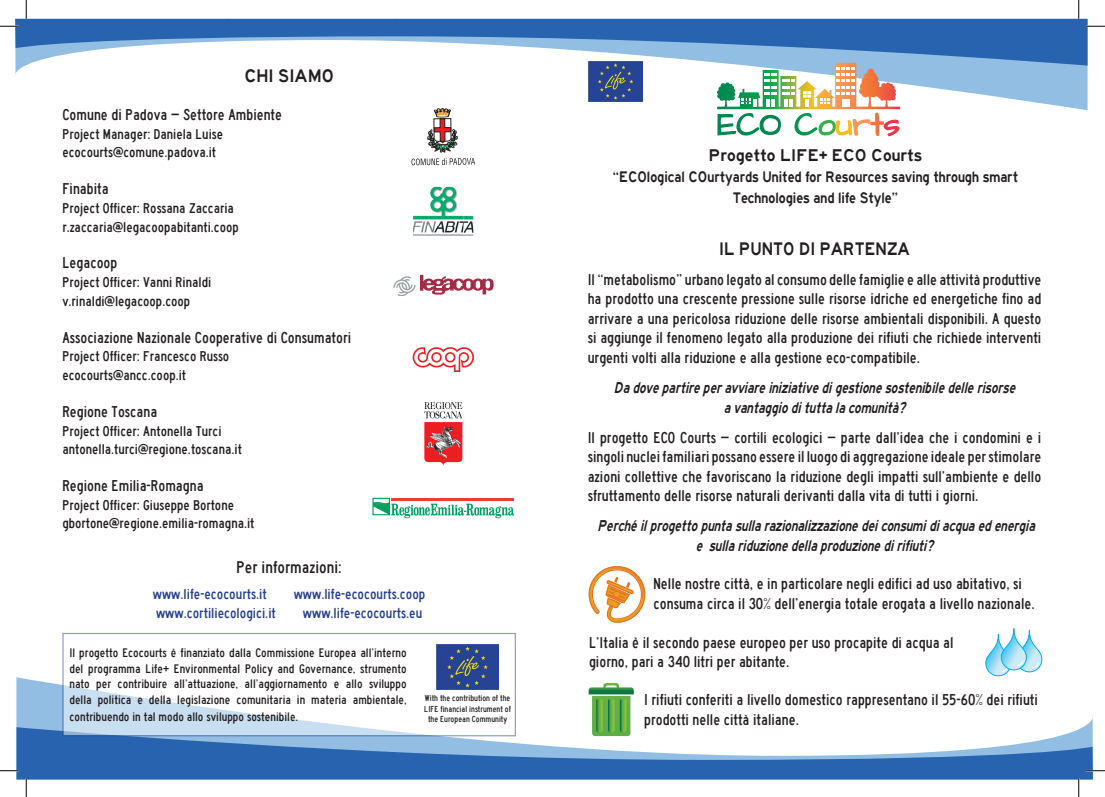
<style>
.page{position:relative;width:1105px;height:797px;background:#fff}
.page>*{position:absolute;margin:0;border:0;box-sizing:border-box;transform-origin:0 0}
.t1{font:18.75px "Highway Gothic Wide";color:#231f20;scale:.9 1}
.t2{font:18.75px "Highway Gothic Wide";color:#231f20;scale:.95 1}
.t3{font:17.5px "Highway Gothic Wide";color:#231f20}
.t4{font:17.5px "Highway Gothic Narrow";color:#231f20}
.t5{font:16.25px/19.5px "Highway Gothic Narrow";color:#231f20}
.t6{font:italic 16.25px/19.5px "Highway Gothic Wide";color:#231f20;text-align:center;scale:.8 1}
.t7{font:15.75px/21px "Highway Gothic Wide";color:#231f20;text-align:center;scale:.89 1}
.t8{font:15px "Highway Gothic Narrow";color:#253f8e}
.t9{font:14.75px/18.8px "Highway Gothic Narrow";color:#231f20}
.t10{font:12.88px/15.9px "Highway Gothic Narrow";color:#231f20;text-align:justify}
.t11{font:9px/10.8px "Highway Gothic Narrow";color:#231f20;text-align:center}
</style>
<div class="page">
<svg style="left:15px;top:66px;width:1072px;height:44px"></svg>
<svg style="left:15px;top:19px;width:1072px;height:47px;fill:#2763ae"></svg>
<svg style="left:16px;top:677px;width:1078px;height:95px"></svg>
<svg style="left:16px;top:727px;width:1077px;height:52px;fill:#2763ae"></svg>
<svg style="left:62px;top:633px;width:454px;height:103px"></svg>
<svg style="left:428px;top:108px;width:29px;height:44px"></svg>
<svg style="left:411px;top:158px;width:64px;height:7px"></svg>
<img style="left:717px;top:63px;width:183px;height:46px">
<svg style="left:717px;top:113px;width:64px;height:22px"></svg>
<svg style="left:794px;top:112px;width:106px;height:24px"></svg>
<svg style="left:837px;top:67px;width:17px;height:39px"></svg>
<svg style="left:764px;top:73px;width:31px;height:33px"></svg>
<svg style="left:805px;top:99px;width:4px;height:7px"></svg>
<svg style="left:820px;top:99px;width:9px;height:5px"></svg>
<svg style="left:742px;top:99px;width:14px;height:7px"></svg>
<svg style="left:588px;top:566px;width:58px;height:57px"></svg>
<svg style="left:589px;top:683px;width:45px;height:53px"></svg>
<svg style="left:986px;top:634px;width:25px;height:41px"></svg>
<div style="left:985px;top:634px;width:26px;height:42px;border:1px solid #00aeef;border-radius:13px"></div>
<svg style="left:1001px;top:666px;width:7px;height:6px"></svg>
<svg style="left:1017px;top:630px;width:25px;height:42px"></svg>
<div style="left:1016px;top:630px;width:26px;height:42px;border:1px solid #00aeef;border-radius:13px"></div>
<svg style="left:1032px;top:662px;width:7px;height:6px"></svg>
<svg style="left:1001px;top:628px;width:25px;height:42px"></svg>
<div style="left:1001px;top:628px;width:26px;height:42px;border:1px solid #00aeef;border-radius:13px"></div>
<svg style="left:1017px;top:660px;width:6px;height:6px"></svg>
<svg style="left:393px;top:275px;width:100px;height:21px"></svg>
<svg style="left:372px;top:498px;width:142px;height:20px"></svg>
<svg style="left:424px;top:402px;width:38px;height:64px"></svg>
<img style="left:426px;top:426px;width:35px;height:33px">
<svg style="left:413px;top:347px;width:61px;height:25px"></svg>
<img style="left:436px;top:644px;width:63px;height:46px">
<img style="left:588px;top:62px;width:54px;height:39px">
<img style="left:413px;top:187px;width:60px;height:48px">
<svg style="left:0;top:25px;width:19px;height:2px"></svg>
<svg style="left:1086px;top:25px;width:19px;height:2px"></svg>
<svg style="left:0;top:770px;width:19px;height:1px"></svg>
<svg style="left:1086px;top:770px;width:19px;height:1px"></svg>
<svg style="left:25px;top:0;width:2px;height:19px"></svg>
<svg style="left:25px;top:778px;width:2px;height:19px"></svg>
<svg style="left:1078px;top:0;width:1px;height:19px"></svg>
<svg style="left:1078px;top:778px;width:1px;height:19px"></svg>
<p class="t2" style="left:244px;top:65px;width:96px">CHI SIAMO</p>
<p class="t5" style="left:62px;top:105px;width:221px">Comune di Padova – Settore Ambiente</p>
<p class="t9" style="left:62px;top:125px;width:162px">Project Manager: Daniela Luise ecocourts@comune.padova.it</p>
<p class="t5" style="left:62px;top:179px;width:48px">Finabita</p>
<p class="t9" style="left:62px;top:199px;width:178px">Project Officer: Rossana Zaccaria r.zaccaria@legacoopabitanti.coop</p>
<p class="t5" style="left:62px;top:253px;width:57px">Legacoop</p>
<p class="t9" style="left:62px;top:273px;width:150px">Project Officer: Vanni Rinaldi v.rinaldi@legacoop.coop</p>
<p class="t5" style="left:62px;top:328px;width:290px">Associazione Nazionale Cooperative di Consumatori</p>
<p class="t9" style="left:62px;top:347px;width:168px">Project Officer: Francesco Russo ecocourts@ancc.coop.it</p>
<p class="t5" style="left:62px;top:402px;width:96px">Regione Toscana</p>
<p class="t9" style="left:62px;top:422px;width:181px">Project Officer: Antonella Turci antonella.turci@regione.toscana.it</p>
<p class="t5" style="left:62px;top:476px;width:143px">Regione Emilia-Romagna</p>
<p class="t9" style="left:62px;top:495px;width:194px">Project Officer: Giuseppe Bortone gbortone@regione.emilia-romagna.it</p>
<p class="t4" style="left:237px;top:558px;width:107px">Per informazioni:</p>
<p class="t8" style="left:153px;top:586px;width:115px">www.life-ecocourts.it</p>
<p class="t8" style="left:294px;top:586px;width:133px">www.life-ecocourts.coop</p>
<p class="t8" style="left:156px;top:604px;width:121px">www.cortiliecologici.it</p>
<p class="t8" style="left:303px;top:604px;width:121px">www.life-ecocourts.eu</p>
<p class="t10" style="left:69px;top:645px;width:339px">Il progetto Ecocourts è finanziato dalla Commissione Europea all’interno del programma Life+ Environmental Policy and Governance, strumento nato per contribuire all’attuazione, all’aggiornamento e allo sviluppo della politica e della legislazione comunitaria in materia ambientale, contribuendo in tal modo allo sviluppo sostenibile.</p>
<p class="t11" style="left:424px;top:692px;width:88px">With the contribution of the<br>LIFE financial instrument of the European Community</p>
<p class="t3" style="left:709px;top:145px;width:215px">Progetto LIFE+ ECO Courts</p>
<p class="t7" style="left:613px;top:166px;width:457px">“ECOlogical COurtyards United for Resources saving through smart<br>Technologies and life Style”</p>
<p class="t1" style="left:719px;top:238px;width:214px">IL PUNTO DI PARTENZA</p>
<p class="t5" style="left:588px;top:270px;width:455px;text-align:justify">Il “metabolismo” urbano legato al consumo delle famiglie e alle attività produttive ha prodotto una crescente pressione sulle risorse idriche ed energetiche fino ad arrivare a una pericolosa riduzione delle risorse ambientali disponibili. A questo si aggiunge il fenomeno legato alla produzione dei rifiuti che richiede interventi urgenti volti alla riduzione e alla gestione eco-compatibile.</p>
<p class="t6" style="left:614px;top:378px;width:508px">Dadovepartireperavviareiniziativedigestionesostenibiledellerisorse avantaggiodituttalacomunità?</p>
<p class="t5" style="left:588px;top:428px;width:455px;text-align:justify">Il progetto ECO Courts – cortili ecologici – parte dall’idea che i condomini e i singoli nuclei familiari possano essere il luogo di aggregazione ideale per stimolare azioni collettive che favoriscano la riduzione degli impatti sull’ambiente e dello sfruttamento delle risorse naturali derivanti dalla vita di tutti i giorni.</p>
<p class="t6" style="left:598px;top:516px;width:553px">Perchéilprogettopuntasullarazionalizzazionedeiconsumidiacquaedenergia e sullariduzionedellaproduzionedirifiuti?</p>
<p class="t5" style="left:654px;top:574px;width:383px">Nelle nostre città, e in particolare negli edifici ad uso abitativo, si consuma circa il 30% dell’energia totale erogata a livello nazionale.</p>
<p class="t5" style="left:589px;top:633px;width:366px">L’Italia è il secondo paese europeo per uso procapite di acqua al giorno, pari a 340 litri per abitante.</p>
<p class="t5" style="left:644px;top:690px;width:395px">I rifiuti conferiti a livello domestico rappresentano il 55-60% dei rifiuti prodotti nelle città italiane.</p>
</div>
